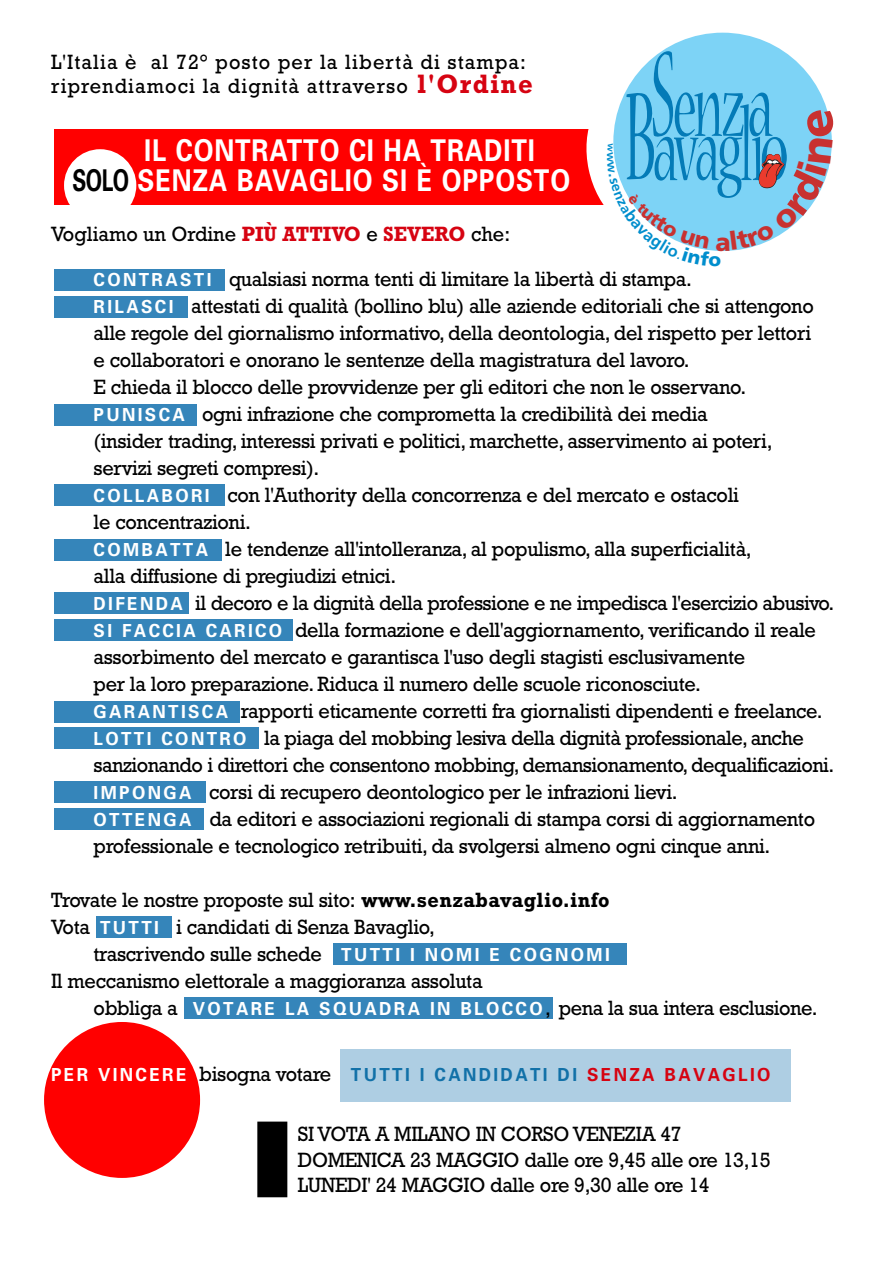
<style>
.page{position:relative;width:893px;height:1263px;background:#fff}
.page>*{position:absolute;margin:0;border:0;box-sizing:border-box;transform-origin:0 0}
.t1{font:700 30px/30px "Univers";letter-spacing:.035em;color:#fff;scale:.85 1}
.t2{font:21px/27px "Rockwell";letter-spacing:-.015em;color:#000;scale:.95 1}
.t3{font:21px/24px "Rockwell";letter-spacing:.055em;color:#000;scale:.95 1}
.t4{font:700 18px "Univers";letter-spacing:.14em;color:#1271a8;scale:.95 1}
.t5{font:700 11.25px "Frutiger";color:#008ecd}
.s1{font-weight:700;font-size:27px;color:#d60311}
.s2{color:#000}
.s3{font-weight:700;color:#d60311}
.s4{font-family:"Univers";font-weight:700;font-size:18px;color:#fff}
.s5{font-weight:700}
.s6{color:#fff}
.s7{font-family:"Rockwell";font-weight:400;font-size:21px;color:#000}
.s8{color:#d60311}
</style>
<div class="page">
<div style="left:44px;top:1022px;width:156px;height:156px;background:#f00;border-radius:50%"></div>
<div style="left:54px;top:781px;width:151px;height:22px;background:#3585ba"></div>
<div style="left:96px;top:916px;width:76px;height:22px;background:#3585ba"></div>
<div style="left:54px;top:269px;width:170px;height:22px;background:#3585ba"></div>
<div style="left:54px;top:296px;width:133px;height:22px;background:#3585ba"></div>
<div style="left:54px;top:404px;width:142px;height:22px;background:#3585ba"></div>
<div style="left:54px;top:484px;width:170px;height:22px;background:#3585ba"></div>
<div style="left:54px;top:539px;width:167px;height:22px;background:#3585ba"></div>
<div style="left:54px;top:592px;width:135px;height:22px;background:#3585ba"></div>
<div style="left:54px;top:619px;width:238px;height:22px;background:#3585ba"></div>
<div style="left:54px;top:701px;width:185px;height:21px;background:#3585ba"></div>
<div style="left:54px;top:727px;width:204px;height:22px;background:#3585ba"></div>
<div style="left:54px;top:808px;width:150px;height:22px;background:#3585ba"></div>
<div style="left:333px;top:943px;width:293px;height:22px;background:#3585ba"></div>
<div style="left:184px;top:997px;width:369px;height:22px;background:#3585ba"></div>
<div style="left:340px;top:1049px;width:450px;height:53px;background:#aecee3"></div>
<div style="left:54px;top:129px;width:552px;height:75px;background:#f00"></div>
<div style="left:257px;top:1122px;width:30px;height:75px;background:#000"></div>
<div style="left:64px;top:149px;width:72px;height:72px;background:#fff;border-radius:50%"></div>
<div style="left:613px;top:33px;width:218px;height:218px;background:#7dd3f6;border-radius:50%"></div>
<svg style="left:580px;top:50px;width:252px;height:201px"></svg>
<p class="t3" style="left:51px;top:52px;width:508px">L'Italia è al 72° posto per la libertà di stampa: riprendiamoci la dignità attraverso <span class="s1">l'Ordine</span></p>
<h1 class="t1" style="left:72px;top:138px;width:587px;text-indent:72px">IL CONTRATTO CI HA TRADITI<br><span class="s2">SOLO</span> SENZA BAVAGLIO SI È OPPOSTO</h1>
<p class="t5" style="left:615px;top:152px;width:12px;rotate:90deg">w</p>
<p class="t2" style="left:94px;top:214px;width:631px;line-height:45px;text-indent:-43px">Vogliamo un Ordine <span class="s3">PIÙ ATTIVO</span> e <span class="s3">SEVERO</span> che:<br><span class="s4">C O N T R A S T I</span> qualsiasi norma tenti di limitare la libertà di stampa.</p>
<p class="t2" style="left:94px;top:295px;width:781px"><span class="s4">R I L A S C I</span> attestati di qualità (bollino blu) alle aziende editoriali che si attengono alle regole del giornalismo informativo, della deontologia, del rispetto per lettori<br>e collaboratori e onorano le sentenze della magistratura del lavoro.<br>E chieda il blocco delle provvidenze per gli editori che non le osservano.<br><span class="s4">P U N I S C A</span> ogni infrazione che comprometta la credibilità dei media<br>(insider trading, interessi privati e politici, marchette, asservimento ai poteri, servizi segreti compresi).<br><span class="s4">C O L L A B O R I</span> con l'Authority della concorrenza e del mercato e ostacoli<br>le concentrazioni.<br><span class="s4">C O M B A T T A</span> le tendenze all'intolleranza, al populismo, alla superficialità,<br>alla diffusione di pregiudizi etnici.<br><span class="s4">D I F E N D A</span> il decoro e la dignità della professione e ne impedisca l'esercizio abusivo.<br><span class="s4">S I F A C C I A C A R I C O</span> della formazione e dell'aggiornamento, verificando il reale assorbimento del mercato e garantisca l'uso degli stagisti esclusivamente<br>per la loro preparazione. Riduca il numero delle scuole riconosciute.<br><span class="s4">G A R A N T I S C A</span> rapporti eticamente corretti fra giornalisti dipendenti e freelance.<br><span class="s4">L O T T I C O N T R O</span> la piaga del mobbing lesiva della dignità professionale, anche sanzionando i direttori che consentono mobbing, demansionamento, dequalificazioni.<br><span class="s4">I M P O N G A</span> corsi di recupero deontologico per le infrazioni lievi.<br><span class="s4">O T T E N G A</span> da editori e associazioni regionali di stampa corsi di aggiornamento professionale e tecnologico retribuiti, da svolgersi almeno ogni cinque anni.</p>
<p class="t2" style="left:51px;top:889px;width:589px">Trovate le nostre proposte sul sito: <span class="s5">www.senzabavaglio.info<br></span>Vota <span class="s4">T U T T I</span> i candidati di Senza Bavaglio,</p>
<p class="t2" style="left:51px;top:943px;width:589px;text-indent:43px">trascrivendo sulle schede <span class="s4">T U T T I I N O M I E C O G N O M I<br></span>Il meccanismo elettorale a maggioranza assoluta</p>
<p class="t2" style="left:94px;top:997px;width:763px">obbliga a <span class="s4">V O T A R E L A S Q U A D R A I N B L O C C O</span> , pena la sua intera esclusione.</p>
<p class="t4" style="left:51px;top:1068px;width:759px"><span class="s6">PER VINCERE</span> <span class="s7">bisogna votare</span> TUTTI I CANDIDATI DI <span class="s8">SENZA BAVAGLIO</span></p>
<p class="t2" style="left:298px;top:1123px;width:499px;line-height:25.5px">SI VOTA A MILANO IN CORSO VENEZIA 47<br>DOMENICA 23 MAGGIO dalle ore 9,45 alle ore 13,15<br>LUNEDI' 24 MAGGIO dalle ore 9,30 alle ore 14</p>
</div>
